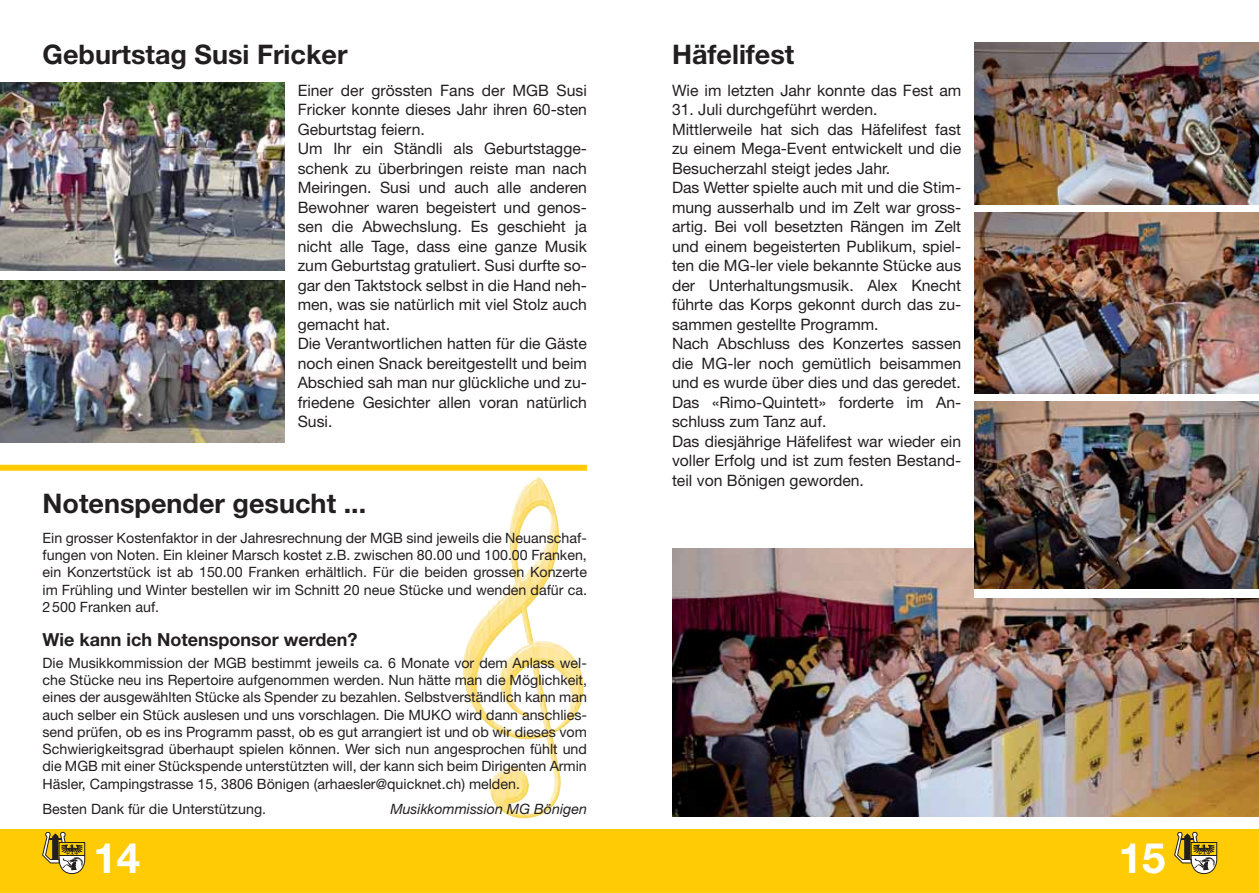
<style>
.page{position:relative;width:1259px;height:893px;background:#fff}
.page>*{position:absolute;margin:0;border:0;box-sizing:border-box;transform-origin:0 0}
.t1{font:700 42px "Helvetica Neue";color:#fff}
.t2{font:700 27px "Helvetica Neue";color:#231f20}
.t3{font:700 18px "Helvetica Neue";color:#231f20}
.t4{font:15.75px/19.5px "Helvetica Neue";color:#231f20}
.t5{font:14.25px/17.2px "Helvetica Neue";color:#231f20;text-align:justify}
.t6{font:italic 14.25px "Helvetica Neue";color:#231f20}
</style>
<div class="page">
<div style="left:629px;top:829px;width:630px;height:64px;background:#ffcb04"></div>
<svg style="left:1174px;top:832px;width:43px;height:42px"></svg>
<div style="left:0;top:829px;width:629px;height:64px;background:#ffcb04"></div>
<svg style="left:43px;top:832px;width:42px;height:42px"></svg>
<div style="left:0;top:465px;width:587px;height:6px;background:#ffcb04"></div>
<img style="left:0;top:281px;width:285px;height:161px">
<img style="left:0;top:83px;width:285px;height:187px">
<img style="left:672px;top:549px;width:587px;height:267px">
<img style="left:974px;top:43px;width:285px;height:161px">
<img style="left:974px;top:213px;width:285px;height:180px">
<div style="left:974px;top:402px;width:285px;height:195px;background:#fff"></div>
<img style="left:974px;top:402px;width:285px;height:187px">
<img style="left:471px;top:478px;width:66px;height:159px">
<h2 class="t2" style="left:43px;top:44px;width:306px">Geburtstag Susi Fricker</h2>
<p class="t4" style="left:298px;top:82px;width:291px">Einer der grössten Fans der MGB Susi Fricker konnte dieses Jahr ihren 60-sten Geburtstag feiern.<br>Um Ihr ein Ständli als Geburtstagge&shy;schenk zu überbringen reiste man nach Meiringen. Susi und auch alle anderen Bewohner waren begeistert und genos&shy;sen die Abwechslung. Es geschieht ja nicht alle Tage, dass eine ganze Musik zum Geburtstag gratuliert. Susi durfte so&shy;gar den Taktstock selbst in die Hand neh&shy;men, was sie natürlich mit viel Stolz auch gemacht hat.<br>Die Verantwortlichen hatten für die Gäste noch einen Snack bereitgestellt und beim Abschied sah man nur glückliche und zu&shy;friedene Gesichter allen voran natürlich Susi.</p>
<h2 class="t2" style="left:43px;top:493px;width:325px">Notenspender gesucht ...</h2>
<p class="t5" style="left:43px;top:530px;width:546px">Ein grosser Kostenfaktor in der Jahresrechnung der MGB sind jeweils die Neuanschaf&shy;fungen von Noten. Ein kleiner Marsch kostet z.B. zwischen 80.00 und 100.00 Franken, ein Konzertstück ist ab 150.00 Franken erhältlich. Für die beiden grossen Konzerte im Frühling und Winter bestellen wir im Schnitt 20 neue Stücke und wenden dafür ca.<br>2 500 Franken auf.</p>
<p class="t3" style="left:43px;top:633px;width:317px">Wie kann ich Notensponsor werden?</p>
<p class="t5" style="left:43px;top:655px;width:546px">Die Musikkommission der MGB bestimmt jeweils ca. 6 Monate vor dem Anlass wel&shy;che Stücke neu ins Repertoire aufgenommen werden. Nun hätte man die Möglichkeit, eines der ausgewählten Stücke als Spender zu bezahlen. Selbstverständlich kann man auch selber ein Stück auslesen und uns vorschlagen. Die MUKO wird dann anschlies&shy;send prüfen, ob es ins Programm passt, ob es gut arrangiert ist und ob wir dieses vom Schwierigkeitsgrad überhaupt spielen können. Wer sich nun angesprochen fühlt und die MGB mit einer Stückspende unterstützten will, der kann sich beim Dirigenten Armin Häsler, Camping strasse 15, 3806 Bönigen (arhaesler@quicknet.ch) melden.</p>
<p class="t5" style="left:43px;top:802px;width:225px">Besten Dank für die Unterstützung.</p>
<p class="t6" style="left:390px;top:804px;width:198px">Musikkommission MG Bönigen</p>
<h2 class="t2" style="left:672px;top:44px;width:124px">Häfelifest</h2>
<p class="t4" style="left:672px;top:82px;width:291px">Wie im letzten Jahr konnte das Fest am</p>
<p class="t4" style="left:672px;top:102px;width:291px">31. Juli durchgeführt werden.<br>Mittlerweile hat sich das Häfelifest fast zu einem Mega-Event entwickelt und die Besucherzahl steigt jedes Jahr.<br>Das Wetter spielte auch mit und die Stim&shy;mung ausserhalb und im Zelt war gross&shy;artig. Bei voll besetzten Rängen im Zelt und einem begeisterten Publikum, spiel&shy;ten die MG-ler viele bekannte Stücke aus der Unterhaltungsmusik. Alex Knecht führte das Korps gekonnt durch das zu&shy;sammen gestellte Programm.<br>Nach Abschluss des Konzertes sassen die MG-ler noch gemütlich beisammen und es wurde über dies und das geredet.<br>Das «Rimo-Quintett» forderte im An&shy;schluss zum Tanz auf.<br>Das diesjährige Häfelifest war wieder ein voller Erfolg und ist zum festen Bestand&shy;teil von Bönigen geworden.</p>
<h1 class="t1" style="left:94px;top:843px;width:48px">14</h1>
<h1 class="t1" style="left:1118px;top:843px;width:48px">15</h1>
</div>
